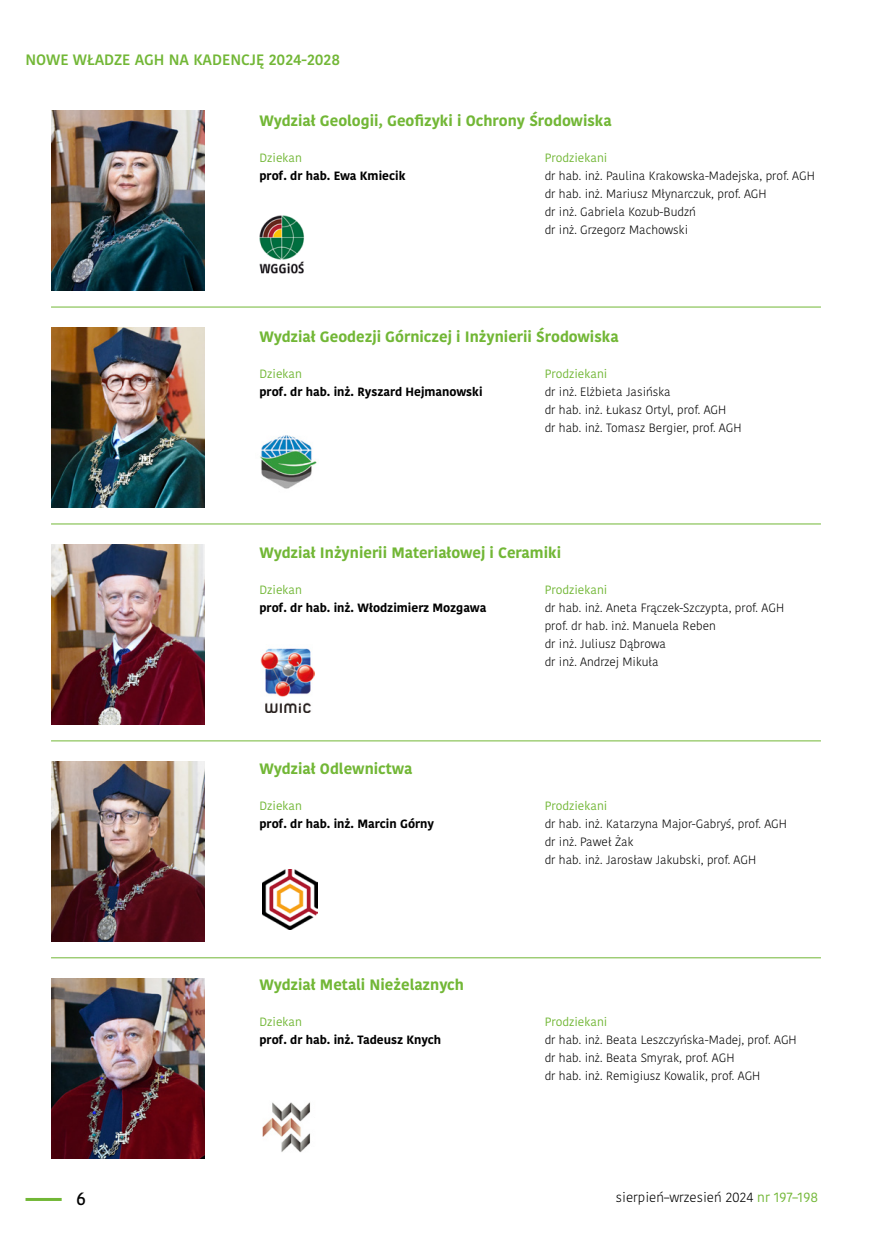
<style>
.page{position:relative;width:872px;height:1242px;background:#fff}
.page>*{position:absolute;margin:0;border:0;box-sizing:border-box;transform-origin:0 0}
.t1{font:500 18px "Kohinoor Bangla";color:#000}
.t2{font:700 15px "Kohinoor Bangla";color:#72b736}
.t3{font:600 15px "Kohinoor Bangla";color:#72b736}
.t4{font:300 13.5px "Kohinoor Bangla";color:#000}
.t5{font:300 12px/18px "Kohinoor Bangla";color:#000}
.t6{font:700 12px "Kohinoor Bangla";color:#000}
.t7{font:12px "Kohinoor Bangla";color:#72b736}
.s1{font-weight:400;color:#72b736}
</style>
<div class="page">
<hr style="left:26px;top:1198px;width:36px;height:3px;background:#72b736">
<img style="left:51px;top:111px;width:153px;height:180px">
<img style="left:51px;top:327px;width:153px;height:180px">
<img style="left:51px;top:544px;width:153px;height:180px">
<img style="left:51px;top:761px;width:153px;height:180px">
<img style="left:51px;top:978px;width:153px;height:180px">
<hr style="left:51px;top:307px;width:770px;height:1px;background:#72b736">
<hr style="left:51px;top:523px;width:770px;height:1px;background:#72b736">
<hr style="left:51px;top:740px;width:770px;height:1px;background:#72b736">
<hr style="left:51px;top:957px;width:770px;height:1px;background:#72b736">
<img style="left:259px;top:215px;width:45px;height:59px">
<img style="left:260px;top:435px;width:57px;height:54px">
<img style="left:260px;top:648px;width:54px;height:64px">
<img style="left:263px;top:869px;width:54px;height:60px">
<img style="left:262px;top:1102px;width:49px;height:51px">
<p class="t3" style="left:26px;top:47px;width:88px">NOWE WŁADZE</p>
<p class="t3" style="left:135px;top:47px;width:88px">AGH NA KADEN</p>
<p class="t3" style="left:241px;top:47px;width:100px">CJĘ 2024-2028</p>
<p class="t2" style="left:259px;top:108px;width:354px">Wydział Geologii, Geofizyki i Ochrony Środowiska</p>
<p class="t7" style="left:259px;top:149px;width:44px">Dziekan</p>
<p class="t6" style="left:259px;top:165px;width:148px">prof. dr hab. Ewa Kmiecik</p>
<p class="t7" style="left:545px;top:149px;width:64px">Prodziekani</p>
<p class="t5" style="left:545px;top:167px;width:272px">dr hab. inż. Paulina Krakowska-Madejska, prof. AGH dr hab. inż. Mariusz Młynarczuk, prof. AGH<br>dr inż. Gabriela Kozub-Budzń<br>dr inż. Grzegorz Machowski</p>
<p class="t2" style="left:259px;top:324px;width:361px">Wydział Geodezji Górniczej i Inżynierii Środowiska</p>
<p class="t7" style="left:259px;top:365px;width:44px">Dziekan</p>
<p class="t6" style="left:259px;top:381px;width:225px">prof. dr hab. inż. Ryszard Hejmanowski</p>
<p class="t7" style="left:545px;top:365px;width:64px">Prodziekani</p>
<p class="t5" style="left:545px;top:383px;width:198px">dr inż. Elżbieta Jasińska<br>dr hab. inż. Łukasz Ortyl, prof. AGH<br>dr hab. inż. Tomasz Bergier, prof. AGH</p>
<p class="t2" style="left:259px;top:540px;width:303px">Wydział Inżynierii Materiałowej i Ceramiki</p>
<p class="t7" style="left:259px;top:581px;width:44px">Dziekan</p>
<p class="t6" style="left:259px;top:597px;width:228px">prof. dr hab. inż. Włodzimierz Mozgawa</p>
<p class="t7" style="left:545px;top:581px;width:64px">Prodziekani</p>
<p class="t5" style="left:545px;top:599px;width:241px">dr hab. inż. Aneta Frączek-Szczypta, prof. AGH prof. dr hab. inż. Manuela Reben<br>dr inż. Juliusz Dąbrowa<br>dr inż. Andrzej Mikuła</p>
<p class="t2" style="left:259px;top:756px;width:154px">Wydział Odlewnictwa</p>
<p class="t7" style="left:259px;top:797px;width:44px">Dziekan</p>
<p class="t6" style="left:259px;top:813px;width:176px">prof. dr hab. inż. Marcin Górny</p>
<p class="t2" style="left:259px;top:972px;width:206px">Wydział Metali Nieżelaznych</p>
<p class="t7" style="left:259px;top:1013px;width:44px">Dziekan</p>
<p class="t6" style="left:259px;top:1029px;width:183px">prof. dr hab. inż. Tadeusz Knych</p>
<p class="t7" style="left:545px;top:797px;width:64px">Prodziekani</p>
<p class="t5" style="left:545px;top:815px;width:244px">dr hab. inż. Katarzyna Major-Gabryś, prof. AGH dr inż. Paweł Żak<br>dr hab. inż. Jarosław Jakubski, prof. AGH</p>
<p class="t7" style="left:545px;top:1013px;width:64px">Prodziekani</p>
<p class="t5" style="left:545px;top:1031px;width:253px">dr hab. inż. Beata Leszczyńska-Madej, prof. AGH dr hab. inż. Beata Smyrak, prof. AGH<br>dr hab. inż. Remigiusz Kowalik, prof. AGH</p>
<h1 class="t1" style="left:76px;top:1184px;width:11px">6</h1>
<p class="t4" style="left:616px;top:1187px;width:204px">sierpień–wrzesień 2024 <span class="s1">nr 197–198</span></p>
</div>
